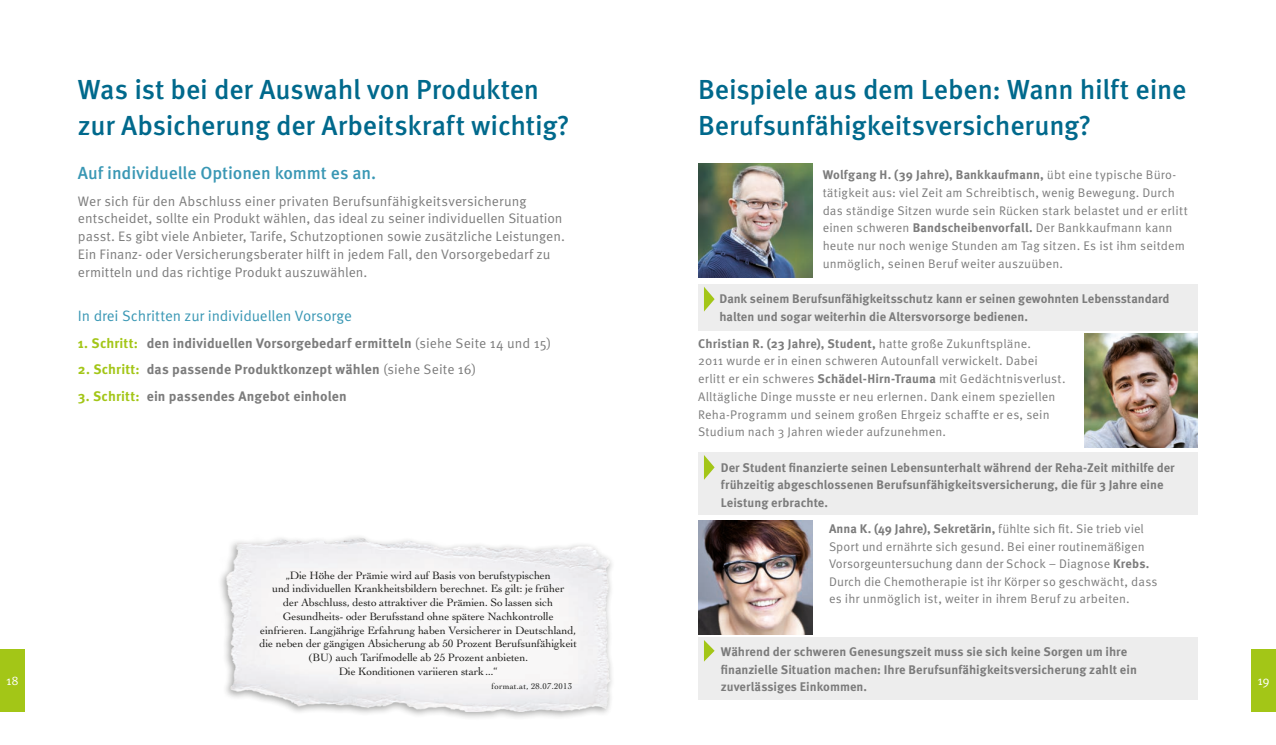
<style>
.page{position:relative;width:1276px;height:745px;background:#fff}
.page>*{position:absolute;margin:0;border:0;box-sizing:border-box;transform-origin:0 0}
.t1{font:500 27.5px/35.4px "Meta Pro";letter-spacing:-.01em;color:#00698c}
.t2{font:500 17.5px "Meta Pro";letter-spacing:-.01em;color:#3997b4}
.t3{font:15px "Meta Pro";letter-spacing:-.01em;color:#3997b4}
.t4{font:13.75px/17.8px "Meta Pro";color:#7c7c7c}
.t5{font:700 13.75px "Meta Pro";letter-spacing:.01em;color:#7c7c7c}
.t6{font:12.5px/17.8px "Meta Pro";letter-spacing:.01em;color:#7c7c7c}
.t7{font:700 12.5px/17.5px "Meta Pro";color:#7c7c7c}
.t8{font:12.5px "Meta Pro";color:#fff}
.t9{font:11.25px/13.8px "Cochin";letter-spacing:-.01em;color:#1d1d1b;text-align:center}
.t10{font:8.75px "Cochin";letter-spacing:.02em;color:#1d1d1b}
.s1{color:#a3c617}
.s2{font-weight:400}
.s3{font-weight:700}
</style>
<div class="page">
<div style="left:0;top:648px;width:25px;height:62px;background:#a3c617"></div>
<div style="left:214px;top:531px;width:402px;height:189px;background:#1d1d1b;opacity:.4"></div>
<img style="left:218px;top:531px;width:398px;height:179px">
<div style="left:1251px;top:648px;width:25px;height:62px;background:#a3c617"></div>
<div style="left:698px;top:284px;width:500px;height:46px;background:#ededed"></div>
<img style="left:698px;top:520px;width:114px;height:114px">
<img style="left:698px;top:163px;width:114px;height:114px">
<svg style="left:704px;top:287px;width:10px;height:24px"></svg>
<div style="left:698px;top:637px;width:500px;height:62px;background:#ededed"></div>
<svg style="left:704px;top:640px;width:10px;height:21px"></svg>
<div style="left:698px;top:452px;width:500px;height:62px;background:#ededed"></div>
<svg style="left:704px;top:455px;width:10px;height:24px"></svg>
<img style="left:1084px;top:333px;width:113px;height:114px">
<p class="t8" style="left:6px;top:672px;width:14px">18</p>
<h1 class="t1" style="left:78px;top:73px;width:493px">Was ist bei der Auswahl von Produkten zur Absicherung der Arbeitskraft wichtig?</h1>
<h2 class="t2" style="left:78px;top:162px;width:300px">Auf individuelle Optionen kommt es an.</h2>
<p class="t4" style="left:78px;top:192px;width:488px">Wer sich für den Abschluss einer privaten Berufsunfähigkeitsversicherung entscheidet, sollte ein Produkt wählen, das ideal zu seiner individuellen Situation passt. Es gibt viele Anbieter, Tarife, Schutzoptionen sowie zusätzliche Leistungen.<br>Ein Finanz- oder Versicherungsberater hilft in jedem Fall, den Vorsorgebedarf zu ermitteln und das richtige Produkt auszuwählen.</p>
<p class="t3" style="left:78px;top:306px;width:276px">In drei Schritten zur individuellen Vorsorge</p>
<p class="t5" style="left:78px;top:334px;width:475px"><span class="s1">1. Schritt:</span> den individuellen Vorsorgebedarf ermitteln <span class="s2">(siehe Seite 14 und 15)</span></p>
<p class="t5" style="left:78px;top:360px;width:400px"><span class="s1">2. Schritt:</span> das passende Produktkonzept wählen <span class="s2">(siehe Seite 16)</span></p>
<p class="t5" style="left:78px;top:387px;width:270px"><span class="s1">3. Schritt:</span> ein passendes Angebot einholen</p>
<h1 class="t1" style="left:698px;top:73px;width:490px">Beispiele aus dem Leben: Wann hilft eine<br>Berufsunfähigkeitsversicherung?</h1>
<p class="t6" style="left:822px;top:166px;width:366px"><span class="s3">Wolfgang H. (39 Jahre), Bankkaufmann,</span> übt eine typische Büro&shy;tätigkeit aus: viel Zeit am Schreibtisch, wenig Bewegung. Durch das ständige Sitzen wurde sein Rücken stark belastet und er erlitt einen schweren <span class="s3">Bandscheibenvorfall.</span> Der Bankkaufmann kann heute nur noch wenige Stunden am Tag sitzen. Es ist ihm seitdem unmöglich, seinen Beruf weiter auszuüben.</p>
<p class="t7" style="left:719px;top:290px;width:451px">Dank seinem Berufsunfähigkeitsschutz kann er seinen gewohnten Lebensstandard halten und sogar weiterhin die Altersvorsorge bedienen.</p>
<p class="t6" style="left:698px;top:334px;width:369px"><span class="s3">Christian R. (23 Jahre), Student,</span> hatte große Zukunftspläne.<br>2011 wurde er in einen schweren Autounfall verwickelt. Dabei erlitt er ein schweres <span class="s3">Schädel-Hirn-Trauma</span> mit Gedächtnisverlust.<br>Alltägliche Dinge musste er neu erlernen. Dank einem speziellen Reha-Programm und seinem großen Ehrgeiz schaffte er es, sein Studium nach 3 Jahren wieder aufzunehmen.</p>
<p class="t7" style="left:721px;top:458px;width:455px">Der Student finanzierte seinen Lebensunterhalt während der Reha-Zeit mithilfe der frühzeitig abgeschlossenen Berufsunfähigkeitsversicherung, die für 3 Jahre eine<br>Leistung erbrachte.</p>
<p class="t6" style="left:829px;top:520px;width:330px"><span class="s3">Anna K. (49 Jahre), Sekretärin,</span> fühlte sich fit. Sie trieb viel Sport und ernährte sich gesund. Bei einer routinemäßigen Vorsorgeuntersuchung dann der Schock – Diagnose <span class="s3">Krebs.<br></span>Durch die Chemotherapie ist ihr Körper so geschwächt, dass es ihr unmöglich ist, weiter in ihrem Beruf zu arbeiten.</p>
<p class="t9" style="left:260px;top:567px;width:319px">„Die Höhe der Prämie wird auf Basis von berufstypischen<br>und individuellen Krankheitsbildern berechnet. Es gilt: je früher<br>der Abschluss, desto attraktiver die Prämien. So lassen sich Gesundheits- oder Berufsstand ohne spätere Nachkontrolle einfrieren. Langjährige Erfahrung haben Versicherer in Deutschland, die neben der gängigen Absicherung ab 50 Prozent Berufsunfähigkeit (BU) auch Tarifmodelle ab 25 Prozent anbieten.<br>Die Konditionen variieren stark...“</p>
<p class="t10" style="left:491px;top:681px;width:82px">format.at, 28.07.2013</p>
<p class="t8" style="left:1257px;top:672px;width:14px">19</p>
<p class="t7" style="left:721px;top:643px;width:418px">Während der schweren Genesungszeit muss sie sich keine Sorgen um ihre finanzielle Situation machen: Ihre Berufsunfähigkeitsversicherung zahlt ein zuverlässiges Einkommen.</p>
</div>
